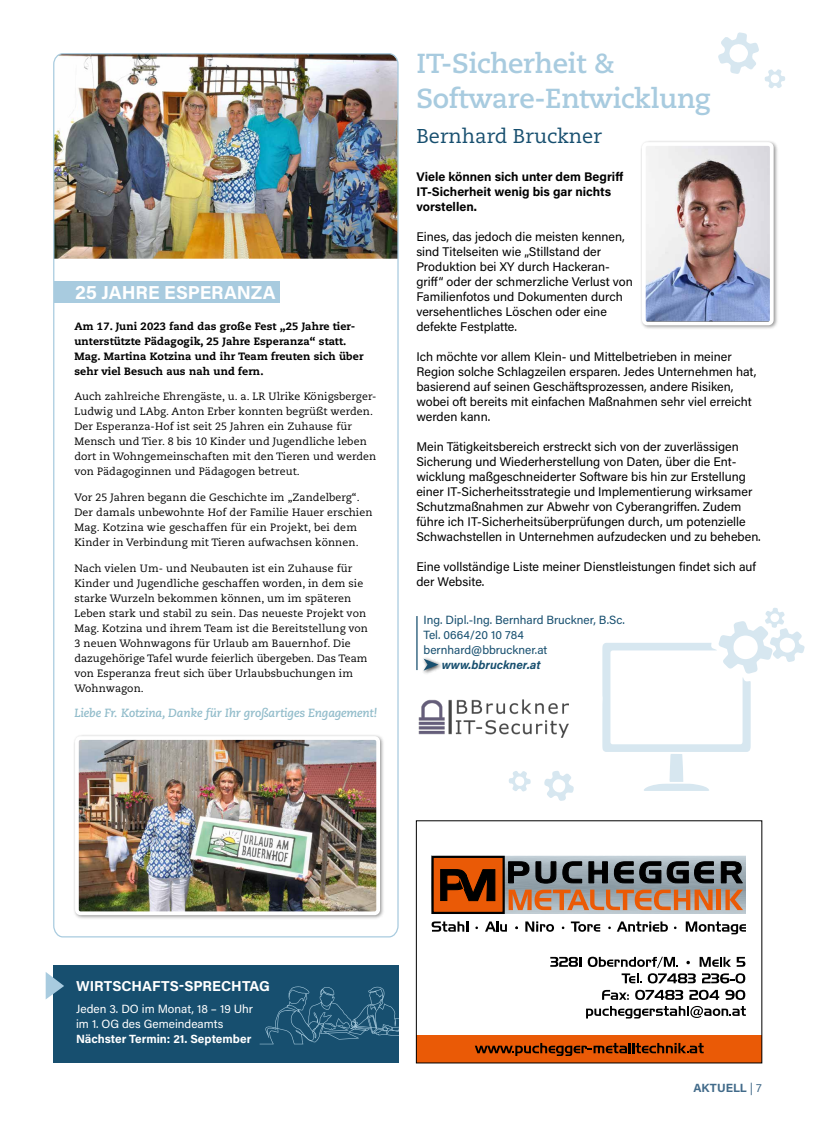
<style>
.page{position:relative;width:815px;height:1134px;background:#fff}
.page>*{position:absolute;margin:0;border:0;box-sizing:border-box;transform-origin:0 0}
.t1{font:700 27.5px/35px "Caecilia LT Pro 75";letter-spacing:-.01em;color:#a8cbdf}
.t2{font:20px "Caecilia LT Pro 55 Roman";color:#174f6f}
.t3{font:700 18.75px "Acumin Pro";letter-spacing:-.005em;color:#fff}
.t4{font:700 14.38px "Acumin Pro";color:#fff}
.t5{font:12.5px/15px "Acumin Pro";color:#000}
.t6{font:700 12.5px/15px "Acumin Pro";color:#000}
.t7{font:11.88px/15px "Acumin Pro";color:#174f6f}
.t8{font:italic 700 11.88px "Caecilia LT Pro 76";letter-spacing:-.015em;color:#93bdcb}
.t9{font:11.88px/15px "Acumin Pro";color:#fff}
.t10{font:700 11.88px "Acumin Pro";color:#fff}
.t11{font:italic 700 11.88px "Acumin Pro";color:#174f6f}
.t12{font:700 11.88px "Acumin Pro";color:#426b8a}
.t13{font:10.62px/15px "Caecilia LT Pro 55 Roman";letter-spacing:.01em;color:#000}
.t14{font:800 10.62px/15px "Caecilia LT Pro 85";letter-spacing:.01em;color:#000}
.s1{font-weight:400}
</style>
<div class="page">
<div style="left:53px;top:965px;width:346px;height:98px;background:#174f6f"></div>
<svg style="left:260px;top:986px;width:139px;height:58px"></svg>
<svg style="left:46px;top:972px;width:18px;height:27px"></svg>
<img style="left:505px;top:857px;width:241px;height:57px">
<svg style="left:509px;top:890px;width:204px;height:20px;background:#c48662"></svg>
<hr style="left:717px;top:890px;width:4px;height:20px;background:#ea5a06">
<svg style="left:725px;top:890px;width:18px;height:20px"></svg>
<svg style="left:508px;top:861px;width:21px;height:22px"></svg>
<svg style="left:536px;top:861px;width:20px;height:22px"></svg>
<svg style="left:563px;top:861px;width:19px;height:22px"></svg>
<svg style="left:589px;top:861px;width:19px;height:22px"></svg>
<svg style="left:614px;top:861px;width:19px;height:22px"></svg>
<svg style="left:639px;top:861px;width:22px;height:22px"></svg>
<svg style="left:667px;top:861px;width:47px;height:22px"></svg>
<svg style="left:721px;top:861px;width:22px;height:22px"></svg>
<div style="left:433px;top:857px;width:71px;height:56px;background:#ea5a06"></div>
<div style="left:431px;top:856px;width:74px;height:58px;border:2px solid #000"></div>
<svg style="left:441px;top:869px;width:54px;height:32px"></svg>
<svg style="left:432px;top:921px;width:36px;height:11px"></svg>
<svg style="left:485px;top:921px;width:22px;height:11px"></svg>
<svg style="left:525px;top:921px;width:29px;height:11px"></svg>
<svg style="left:571px;top:921px;width:29px;height:11px"></svg>
<svg style="left:617px;top:921px;width:51px;height:11px"></svg>
<svg style="left:686px;top:921px;width:60px;height:13px"></svg>
<svg style="left:550px;top:957px;width:31px;height:10px"></svg>
<svg style="left:602px;top:990px;width:27px;height:10px"></svg>
<svg style="left:635px;top:990px;width:48px;height:10px"></svg>
<svg style="left:689px;top:990px;width:30px;height:10px"></svg>
<svg style="left:725px;top:990px;width:20px;height:10px"></svg>
<svg style="left:586px;top:1006px;width:160px;height:12px"></svg>
<div style="left:416px;top:1035px;width:346px;height:28px;background:#ea5a06"></div>
<svg style="left:475px;top:1043px;width:229px;height:13px"></svg>
<svg style="left:588px;top:957px;width:157px;height:26px"></svg>
<svg style="left:718px;top:32px;width:67px;height:56px"></svg>
<div style="left:639px;top:139px;width:140px;height:191px;background:#000;opacity:.45"></div>
<img style="left:647px;top:147px;width:122px;height:173px">
<div style="left:642px;top:142px;width:132px;height:183px;border:4px solid #fff;border-radius:4px"></div>
<img style="left:419px;top:699px;width:149px;height:39px">
<div style="left:422px;top:657px;width:21px;height:18px;background:#000;opacity:.75"></div>
<svg style="left:424px;top:659px;width:15px;height:12px"></svg>
<hr style="left:416px;top:616px;width:2px;height:54px;background:#174f6f">
<svg style="left:602px;top:608px;width:203px;height:183px"></svg>
<img style="left:53px;top:53px;width:346px;height:885px">
<div style="left:54px;top:281px;width:225px;height:22px;background:#a8cbdf"></div>
<div style="left:72px;top:733px;width:313px;height:187px;background:#000;opacity:.45"></div>
<img style="left:80px;top:741px;width:295px;height:169px">
<div style="left:75px;top:736px;width:305px;height:179px;border:4px solid #fff;border-radius:4px"></div>
<svg style="left:509px;top:771px;width:22px;height:21px"></svg>
<svg style="left:544px;top:771px;width:30px;height:30px"></svg>
<h3 class="t3" style="left:75px;top:279px;width:202px">25 JAHRE ESPERANZA</h3>
<p class="t14" style="left:74px;top:318px;width:291px">Am 17. Juni 2023 fand das große Fest „25 Jahre tier&shy;unterstützte Pädagogik, 25 Jahre Esperanza“ statt.<br>Mag. Martina Kotzina und ihr Team freuten sich über sehr viel Besuch aus nah und fern.</p>
<p class="t13" style="left:74px;top:389px;width:304px">Auch zahlreiche Ehrengäste, u. a. LR Ulrike Königsberger-Ludwig und LAbg. Anton Erber konnten begrüßt werden.<br>Der Esperanza-Hof ist seit 25 Jahren ein Zuhause für Mensch und Tier. 8 bis 10 Kinder und Jugendliche leben dort in Wohngemeinschaften mit den Tieren und werden von Pädagoginnen und Pädagogen betreut.</p>
<p class="t13" style="left:74px;top:489px;width:300px">Vor 25 Jahren begann die Geschichte im „Zandelberg“.<br>Der damals unbewohnte Hof der Familie Hauer erschien Mag. Kotzina wie geschaffen für ein Projekt, bei dem Kinder in Verbindung mit Tieren aufwachsen können.</p>
<p class="t13" style="left:74px;top:560px;width:295px">Nach vielen Um- und Neubauten ist ein Zuhause für Kinder und Jugendliche geschaffen worden, in dem sie starke Wurzeln bekommen können, um im späteren Leben stark und stabil zu sein. Das neueste Projekt von Mag. Kotzina und ihrem Team ist die Bereitstellung von 3 neuen Wohnwagons für Urlaub am Bauernhof. Die dazugehörige Tafel wurde feierlich übergeben. Das Team von Esperanza freut sich über Urlaubsbuchungen im Wohnwagon.</p>
<p class="t8" style="left:74px;top:705px;width:304px">Liebe Fr. Kotzina, Danke für Ihr großartiges Engagement!</p>
<h1 class="t1" style="left:416px;top:46px;width:296px">IT-Sicherheit &amp;<br>Software-Entwicklung</h1>
<h2 class="t2" style="left:416px;top:123px;width:187px">Bernhard Bruckner</h2>
<p class="t6" style="left:416px;top:169px;width:208px">Viele können sich unter dem Begriff<br>IT-Sicherheit wenig bis gar nichts vorstellen.</p>
<p class="t5" style="left:416px;top:229px;width:218px">Eines, das jedoch die meisten kennen, sind Titelseiten wie „Stillstand der Produktion bei XY durch Hackeran&shy;griff“ oder der schmerzliche Verlust von Familienfotos und Dokumenten durch versehentliches Löschen oder eine defekte Festplatte.</p>
<p class="t5" style="left:416px;top:349px;width:342px">Ich möchte vor allem Klein- und Mittelbetrieben in meiner Region solche Schlagzeilen ersparen. Jedes Unternehmen hat, basierend auf seinen Geschäftsprozessen, andere Risiken, wobei oft bereits mit einfachen Maßnahmen sehr viel erreicht werden kann.</p>
<p class="t5" style="left:416px;top:439px;width:346px">Mein Tätigkeitsbereich erstreckt sich von der zuverlässigen Sicherung und Wiederherstellung von Daten, über die Ent&shy;wicklung maßgeschneiderter Software bis hin zur Erstellung einer IT-Sicherheitsstrategie und Implementierung wirksamer Schutzmaßnahmen zur Abwehr von Cyberangriffen. Zudem führe ich IT-Sicherheitsüberprüfungen durch, um potenzielle Schwachstellen in Unternehmen aufzudecken und zu beheben.</p>
<p class="t5" style="left:416px;top:559px;width:341px">Eine vollständige Liste meiner Dienstleistungen findet sich auf der Website.</p>
<p class="t7" style="left:424px;top:612px;width:203px">Ing. Dipl.-Ing. Bernhard Bruckner, B.Sc.<br>Tel. 0664/20 10 784 bernhard@bbruckner.at</p>
<p class="t11" style="left:442px;top:656px;width:100px">www.bbruckner.at</p>
<p class="t4" style="left:76px;top:975px;width:195px">WIRTSCHAFTS-SPRECHTAG</p>
<p class="t9" style="left:76px;top:1000px;width:178px">Jeden 3. DO im Monat, 18 – 19 Uhr im 1. OG des Gemeindeamts</p>
<p class="t10" style="left:76px;top:1030px;width:177px">Nächster Termin: 21. September</p>
<p class="t12" style="left:693px;top:1080px;width:70px">AKTUELL <span class="s1">| 7</span></p>
</div>
